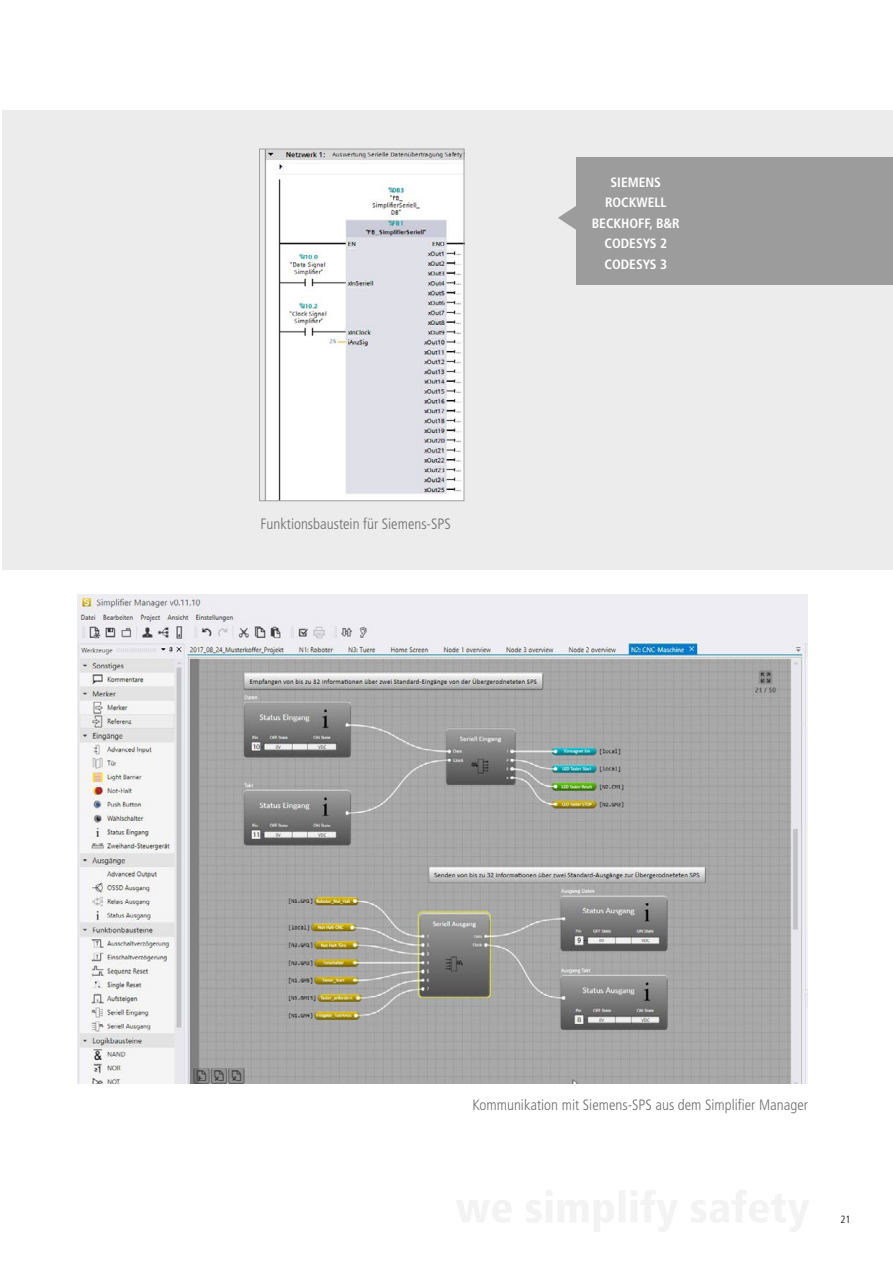
<style>
.page{position:relative;width:893px;height:1263px;background:#fff}
.page>*{position:absolute;margin:0;border:0;box-sizing:border-box;transform-origin:0 0}
.t1{font:300 condensed 15px "Frutiger LT Std";color:#6e6e6e}
.t2{font:700 condensed 13.5px/20.4px "Frutiger LT Std";color:#fff;text-align:center}
.t3{font:300 condensed 10.5px "Frutiger LT Std";color:#000}
</style>
<div class="page">
<div style="left:2px;top:111px;width:891px;height:459px;background:#ececec"></div>
<svg style="left:457px;top:1190px;width:352px;height:42px"></svg>
<img style="left:77px;top:594px;width:731px;height:489px">
<img style="left:264px;top:151px;width:198px;height:348px">
<div style="left:259px;top:149px;width:205px;height:352px;border:1px solid #9c9c9d"></div>
<div style="left:576px;top:157px;width:128px;height:128px;background:#9c9c9d"></div>
<svg style="left:558px;top:206px;width:18px;height:24px"></svg>
<div style="left:698px;top:157px;width:195px;height:128px;background:#9c9c9d"></div>
<p class="t1" style="left:260px;top:515px;width:192px">Funktionsbaustein für Siemens-SPS</p>
<p class="t2" style="left:592px;top:172px;width:90px">SIEMENS<br>ROCKWELL<br>BECKHOFF, B&amp;R<br>CODESYS 2<br>CODESYS 3</p>
<p class="t1" style="left:473px;top:1096px;width:337px">Kommunikation mit Siemens-SPS aus dem Simplifier Manager</p>
<p class="t3" style="left:840px;top:1213px;width:12px">21</p>
</div>
